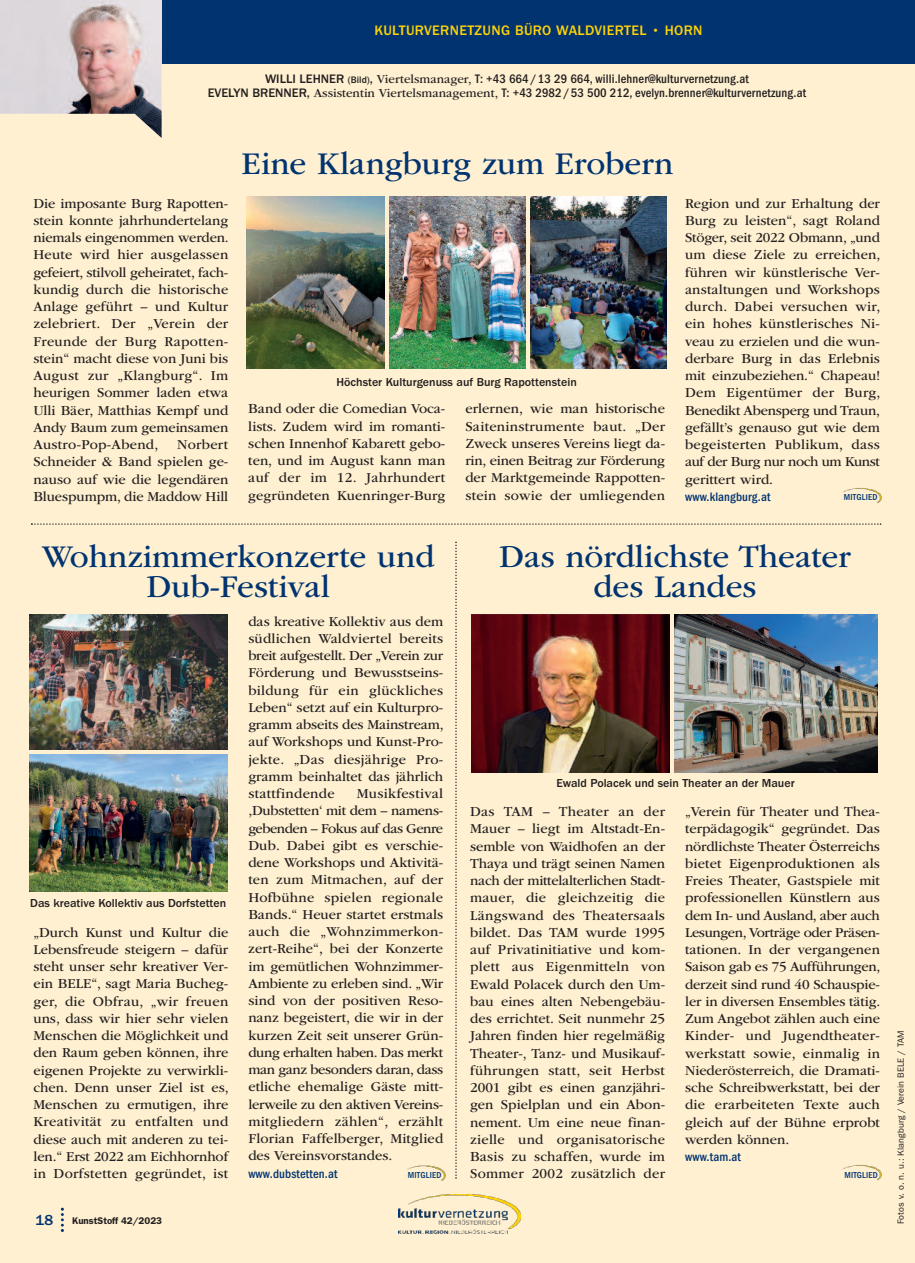
<style>
.page{position:relative;width:915px;height:1263px;background:#fff}
.page>*{position:absolute;margin:0;border:0;box-sizing:border-box;transform-origin:0 0}
.t1{font:33px/30px "ITC Garamond Std";color:#013371;text-align:center}
.t2{font:500 15px "ITC Franklin Gothic Std";color:#013371}
.t3{font:14.25px/17.2px "ITC Garamond Std";color:#231f20;text-align:justify}
.t4{font:500 14.25px "ITC Franklin Gothic Std";letter-spacing:.025em;color:#fed304}
.t5{font:500 condensed 12.75px/14.2px "ITC Franklin Gothic Std";letter-spacing:.01em;color:#231f20;text-align:center}
.t6{font:500 condensed 12.75px "ITC Franklin Gothic Std";letter-spacing:.01em;color:#013371}
.t7{font:500 12px "ITC Franklin Gothic Std";color:#231f20}
.t8{font:600 9.75px "ITC Franklin Gothic Std";color:#231f20}
.t9{font:9px "ITC Franklin Gothic Std";letter-spacing:.01em;color:#231f20}
.t10{font:500 condensed 9px "ITC Franklin Gothic Std";letter-spacing:.025em;color:#013371}
.s1{font-stretch:normal}
.s2{font-stretch:normal;font-size:9.75px}
.s3{font-family:"ITC Garamond Std";font-weight:400;font-stretch:normal}
</style>
<div class="page">
<div style="left:0;top:0;width:914px;height:1263px;background:#fef0d0"></div>
<div style="left:0;top:0;width:914px;height:64px;background:#013371"></div>
<img style="left:0;top:0;width:162px;height:138px">
<img style="left:398px;top:1194px;width:122px;height:40px">
<svg style="left:455px;top:542px;width:1px;height:637px"></svg>
<img style="left:30px;top:614px;width:197px;height:136px">
<img style="left:247px;top:196px;width:137px;height:172px">
<img style="left:530px;top:196px;width:136px;height:172px">
<img style="left:471px;top:614px;width:198px;height:158px">
<svg style="left:31px;top:523px;width:850px;height:2px"></svg>
<img style="left:842px;top:1165px;width:39px;height:15px">
<img style="left:407px;top:1165px;width:38px;height:16px">
<img style="left:842px;top:488px;width:39px;height:15px">
<img style="left:674px;top:614px;width:203px;height:158px">
<img style="left:389px;top:196px;width:136px;height:172px">
<img style="left:29px;top:755px;width:198px;height:136px">
<svg style="left:61px;top:1208px;width:3px;height:24px"></svg>
<p class="t4" style="left:374px;top:25px;width:329px">KULTURVERNETZUNG BÜRO WALDVIERTEL • HORN</p>
<p class="t5" style="left:208px;top:72px;width:600px"><span class="s1">WILLI LEHNER</span> <span class="s2">(Bild)</span><span class="s1">,</span> <span class="s3">Viertelsmanager,</span> t: +43 664 /13 29 664, willi.lehner@kulturvernetzung.at<br><span class="s1">EVELYN BRENNER,</span> <span class="s3">Assistentin Viertelsmanagement,</span> t: +43 2982 /53 500 212, evelyn.brenner@kulturvernetzung.at</p>
<p class="t3" style="left:33px;top:196px;width:197px">Die imposante Burg Rapotten&shy;stein konnte jahrhundertelang niemals eingenommen werden.<br>Heute wird hier ausgelassen gefeiert, stilvoll geheiratet, fach&shy;kundig durch die historische Anlage geführt – und Kultur zelebriert. Der „Verein der Freunde der Burg Rapotten&shy;stein“ macht diese von Juni bis August zur „Klangburg“. Im heurigen Sommer laden etwa Ulli Bäer, Matthias Kempf und Andy Baum zum gemeinsamen Austro-Pop-Abend,</p>
<p class="t3" style="left:33px;top:437px;width:196px;text-indent:144px">Norbert Schneider &amp; Band spielen ge&shy;nauso auf wie die legendären Bluespumpm, die Maddow Hill</p>
<h1 class="t1" style="left:241px;top:151px;width:433px">Eine Klangburg zum Erobern</h1>
<p class="t7" style="left:336px;top:378px;width:242px">Höchster Kulturgenuss auf Burg Rapottenstein</p>
<p class="t3" style="left:248px;top:401px;width:198px">Band oder die Comedian Voca&shy;lists. Zudem wird im romanti&shy;schen Innenhof Kabarett gebo&shy;ten, und im August kann man auf der im 12. Jahrhundert gegründeten Kuenringer-Burg</p>
<p class="t3" style="left:465px;top:401px;width:201px">erlernen, wie man historische Saiteninstrumente baut. „Der Zweck unseres Vereins liegt da&shy;rin, einen Beitrag zur Förderung der Marktgemeinde Rappotten&shy;stein sowie der umliegenden</p>
<p class="t3" style="left:684px;top:196px;width:197px">Region und zur Erhaltung der Burg zu leisten“, sagt Roland Stöger, seit 2022 Obmann, „und um diese Ziele zu erreichen, führen wir künstlerische Ver&shy;anstaltungen und Workshops durch. Dabei versuchen wir, ein hohes künstlerisches Ni&shy;veau zu erzielen und die wun&shy;derbare Burg in das Erlebnis mit einzubeziehen.“ Chapeau!<br>Dem Eigentümer der Burg, Benedikt Abensperg und Traun, gefällt’s genauso gut wie dem begeisterten Publikum, dass auf der Burg nur noch um Kunst gerittert wird.</p>
<p class="t6" style="left:684px;top:492px;width:87px">www.klangburg.at</p>
<p class="t10" style="left:843px;top:494px;width:35px">Mitglied</p>
<h1 class="t1" style="left:42px;top:544px;width:394px">Wohnzimmerkonzerte und<br>Dub-Festival</h1>
<h1 class="t1" style="left:499px;top:544px;width:353px">Das nördlichste Theater des Landes</h1>
<p class="t7" style="left:30px;top:899px;width:197px">Das kreative Kollektiv aus Dorfstetten</p>
<p class="t3" style="left:33px;top:924px;width:197px">„Durch Kunst und Kultur die Lebensfreude steigern – dafür steht unser sehr kreativer Ver&shy;ein BELE“, sagt Maria Bucheg&shy;ger, die Obfrau, „wir freuen uns, dass wir hier sehr vielen Menschen die Möglichkeit und den Raum geben können, ihre eigenen Projekte zu verwirkli&shy;chen. Denn unser Ziel ist es, Menschen zu ermutigen, ihre Kreativität zu entfalten und diese auch mit anderen zu tei&shy;len.“ Erst 2022 am Eichhornhof in Dorfstetten gegründet, ist</p>
<p class="t2" style="left:36px;top:1215px;width:19px">18</p>
<p class="t8" style="left:72px;top:1217px;width:91px">KunstStoff 42/2023</p>
<p class="t3" style="left:248px;top:614px;width:197px">das kreative Kollektiv aus dem südlichen Waldviertel bereits breit aufgestellt. Der „Verein zur Förderung und Bewusstseins&shy;bildung für ein glückliches Leben“ setzt auf ein Kulturpro&shy;gramm abseits des Mainstream, auf Workshops und Kunst-Pro&shy;jekte. „Das diesjährige Pro&shy;gramm beinhaltet das jährlich stattfindende</p>
<p class="t7" style="left:556px;top:779px;width:240px">Ewald Polacek und sein Theater an der Mauer</p>
<p class="t3" style="left:248px;top:786px;width:196px;text-indent:108px">Musikfestival ,Dubstetten‘ mit dem – namens&shy;gebenden – Fokus auf das Genre Dub. Dabei gibt es verschie&shy;dene Workshops und Aktivitä&shy;ten zum Mitmachen, auf der Hofbühne spielen regionale Bands.“ Heuer startet erstmals auch die „Wohnzimmerkon&shy;zert-Reihe“, bei der Konzerte im gemütlichen Wohnzimmer-Ambiente zu erleben sind. „Wir sind von der positiven Reso&shy;nanz begeistert, die wir in der kurzen Zeit seit unserer Grün&shy;dung erhalten haben. Das merkt man ganz besonders daran, dass etliche ehemalige Gäste mitt&shy;lerweile zu den aktiven Vereins&shy;mitgliedern zählen“, erzählt Florian Faffelberger, Mitglied des Vereinsvorstandes.</p>
<p class="t6" style="left:248px;top:1169px;width:91px">www.dubstetten.at</p>
<p class="t3" style="left:684px;top:804px;width:197px">„Verein für Theater und Thea&shy;terpädagogik“ gegründet. Das nördlichste Theater Österreichs bietet Eigenproduktionen als Freies Theater, Gastspiele mit professionellen Künstlern aus dem In- und Ausland, aber auch Lesungen, Vorträge oder Präsen&shy;tationen. In der vergangenen Saison gab es 75 Aufführungen, derzeit sind rund 40 Schauspie&shy;ler in diversen Ensembles tätig.<br>Zum Angebot zählen auch eine Kinder- und Jugendtheater&shy;werkstatt sowie, einmalig in Niederösterreich, die Dramati&shy;sche Schreibwerkstatt, bei der die erarbeiteten Texte auch gleich auf der Bühne erprobt werden können.</p>
<p class="t6" style="left:684px;top:1152px;width:57px">www.tam.at</p>
<p class="t3" style="left:470px;top:804px;width:196px">Das TAM – Theater an der Mauer – liegt im Altstadt-En&shy;semble von Waidhofen an der Thaya und trägt seinen Namen nach der mittelalterlichen Stadt&shy;mauer, die gleichzeitig die Längswand des Theatersaals bildet. Das TAM wurde 1995 auf Privatinitiative und kom&shy;plett aus Eigenmitteln von Ewald Polacek durch den Um&shy;bau eines alten Nebengebäu&shy;des errichtet. Seit nunmehr 25<br>Jahren finden hier regelmäßig Theater-, Tanz- und Musikauf&shy;führungen statt, seit Herbst 2001 gibt es einen ganzjähri&shy;gen Spielplan und ein Abon&shy;nement. Um eine neue finan&shy;zielle und organisatorische Basis zu schaffen, wurde im Sommer 2002 zusätzlich der</p>
<p class="t10" style="left:408px;top:1172px;width:35px">Mitglied</p>
<p class="t10" style="left:844px;top:1171px;width:35px">Mitglied</p>
<p class="t9" style="left:897px;top:1224px;width:195px;rotate:-90deg">Fotos v. o. n. u.: Klangburg / Verein BELE / TAM</p>
</div>
